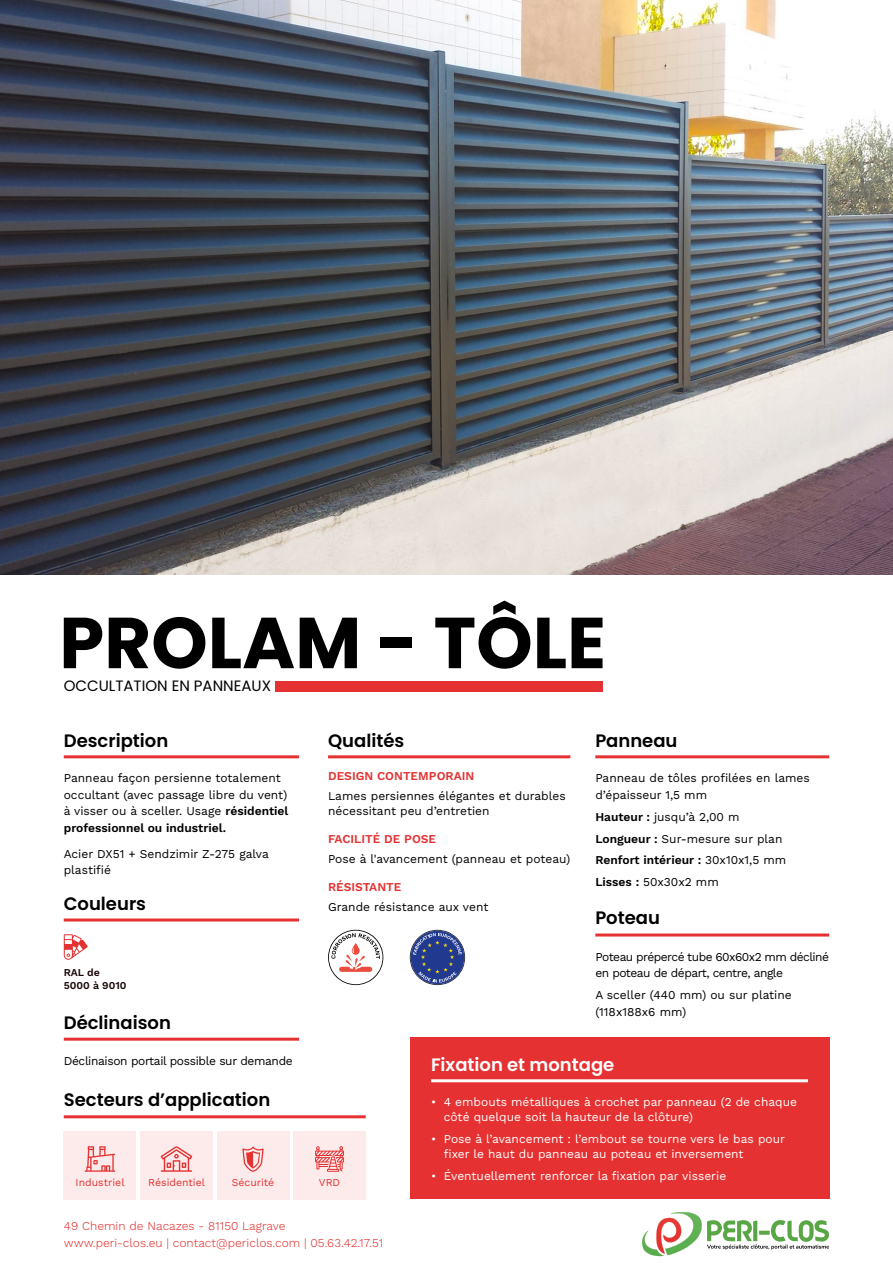
<style>
.page{position:relative;width:893px;height:1263px;background:#fff}
.page>*{position:absolute;margin:0;border:0;box-sizing:border-box;transform-origin:0 0}
.t1{font:700 72px "Poppins";color:#000}
.t2{font:600 18px "Poppins";color:#000}
.t3{font:600 18px "Poppins";color:#fff}
.t4{font:15px "Poppins";color:#000}
.t5{font:12px/16.5px "Work Sans";color:#000}
.t6{font:12px/15px "Work Sans";color:#fff}
.t7{font:300 12px/16.5px "Work Sans";color:#e53230}
.t8{font:12px/16.5px "Work Sans";letter-spacing:-.04em;color:#000}
.t9{font:600 12px "Work Sans";color:#e53131}
.t10{font:12px "Work Sans";letter-spacing:-.03em;color:#000}
.t11{font:10.5px "Work Sans";color:#e53131}
.t12{font:600 10.5px/12.6px "Work Sans";color:#1b0808}
.s1{font-weight:600}
</style>
<div class="page">
<svg style="left:642px;top:1212px;width:187px;height:44px"></svg>
<img style="left:0;top:0;width:893px;height:574px">
<hr style="left:328px;top:755px;width:242px;height:3px;background:#e53131">
<hr style="left:64px;top:755px;width:235px;height:3px;background:#e53131">
<div style="left:275px;top:681px;width:327px;height:10px;background:#e53131"></div>
<hr style="left:64px;top:918px;width:235px;height:3px;background:#e53131">
<svg style="left:64px;top:934px;width:24px;height:26px"></svg>
<svg style="left:328px;top:930px;width:55px;height:55px"></svg>
<hr style="left:595px;top:755px;width:234px;height:3px;background:#e53131">
<hr style="left:595px;top:933px;width:234px;height:3px;background:#e53131">
<hr style="left:64px;top:1038px;width:235px;height:3px;background:#e53131">
<hr style="left:64px;top:1115px;width:302px;height:3px;background:#e53131">
<div style="left:64px;top:1131px;width:72px;height:68px;background:#fdebeb"></div>
<div style="left:217px;top:1131px;width:72px;height:68px;background:#fdebeb"></div>
<div style="left:293px;top:1131px;width:73px;height:68px;background:#fdebeb"></div>
<svg style="left:85px;top:1146px;width:30px;height:26px"></svg>
<svg style="left:315px;top:1146px;width:29px;height:26px"></svg>
<div style="left:140px;top:1131px;width:73px;height:68px;background:#fdebeb"></div>
<svg style="left:161px;top:1146px;width:31px;height:26px"></svg>
<svg style="left:242px;top:1146px;width:22px;height:26px"></svg>
<div style="left:410px;top:1037px;width:419px;height:162px;background:#e53131"></div>
<hr style="left:431px;top:1079px;width:377px;height:3px;background:#fff">
<svg style="left:410px;top:930px;width:55px;height:55px"></svg>
<h1 class="t1" style="left:59px;top:601px;width:548px">PROLAM - TÔLE</h1>
<p class="t4" style="left:64px;top:677px;width:209px">OCCULTATION EN PANNEAUX</p>
<h2 class="t2" style="left:64px;top:730px;width:106px">Description</h2>
<h2 class="t2" style="left:328px;top:730px;width:78px">Qualités</h2>
<p class="t5" style="left:64px;top:769px;width:226px">Panneau façon persienne totalement occultant (avec passage libre du vent) à visser ou à sceller. Usage <span class="s1">résidentiel professionnel ou industriel.</span></p>
<p class="t5" style="left:64px;top:845px;width:207px">Acier DX51 + Sendzimir Z-275 galva plastifié</p>
<h2 class="t2" style="left:64px;top:893px;width:84px">Couleurs</h2>
<p class="t12" style="left:64px;top:967px;width:64px">RAL de<br>5000 à 9010</p>
<h2 class="t2" style="left:64px;top:1012px;width:109px">Déclinaison</h2>
<p class="t9" style="left:328px;top:769px;width:148px">DESIGN CONTEMPORAIN</p>
<p class="t5" style="left:328px;top:788px;width:239px;line-height:15px">Lames persiennes élégantes et durables nécessitant peu d’entretien</p>
<p class="t9" style="left:328px;top:832px;width:110px">FACILITÉ DE POSE</p>
<p class="t5" style="left:328px;top:850px;width:244px">Pose à l'avancement (panneau et poteau)</p>
<p class="t9" style="left:328px;top:880px;width:75px">RÉSISTANTE</p>
<p class="t5" style="left:328px;top:898px;width:162px">Grande résistance aux vent</p>
<h2 class="t2" style="left:595px;top:730px;width:84px">Panneau</h2>
<p class="t5" style="left:595px;top:769px;width:216px">Panneau de tôles profilées en lames d’épaisseur 1,5 mm</p>
<p class="t5" style="left:595px;top:805px;width:193px;line-height:21.9px"><span class="s1">Hauteur :</span> jusqu’à 2,00 m<br><span class="s1">Longueur :</span> Sur-mesure sur plan<br><span class="s1">Renfort intérieur :</span> 30x10x1,5 mm<br><span class="s1">Lisses :</span> 50x30x2 mm</p>
<h2 class="t2" style="left:595px;top:908px;width:66px">Poteau</h2>
<p class="t8" style="left:595px;top:948px;width:235px">Poteau prépercé tube 60x60x2 mm décliné en poteau de départ, centre, angle</p>
<p class="t5" style="left:595px;top:986px;width:198px">A sceller (440 mm) ou sur platine (118x188x6 mm)</p>
<p class="t10" style="left:64px;top:1051px;width:230px">Déclinaison portail possible sur demande</p>
<h2 class="t2" style="left:64px;top:1089px;width:208px">Secteurs d’application</h2>
<p class="t11" style="left:76px;top:1174px;width:50px">Industriel</p>
<p class="t11" style="left:148px;top:1174px;width:58px">Résidentiel</p>
<p class="t11" style="left:232px;top:1174px;width:44px">Sécurité</p>
<p class="t11" style="left:319px;top:1174px;width:23px">VRD</p>
<p class="t7" style="left:64px;top:1218px;width:321px">49 Chemin de Nacazes - 81150 Lagrave www.peri-clos.eu | contact@periclos.com | 05.63.42.17.51</p>
<h2 class="t3" style="left:431px;top:1054px;width:185px">Fixation et montage</h2>
<p class="t6" style="left:444px;top:1094px;width:355px;text-indent:-13px">• 4 embouts métalliques à crochet par panneau (2 de chaque côté quelque soit la hauteur de la clôture)</p>
<p class="t6" style="left:444px;top:1131px;width:343px;text-indent:-13px">• Pose à l’avancement : l’embout se tourne vers le bas pour fixer le haut du panneau au poteau et inversement</p>
<p class="t6" style="left:431px;top:1168px;width:297px">• Éventuellement renforcer la fixation par visserie</p>
</div>
